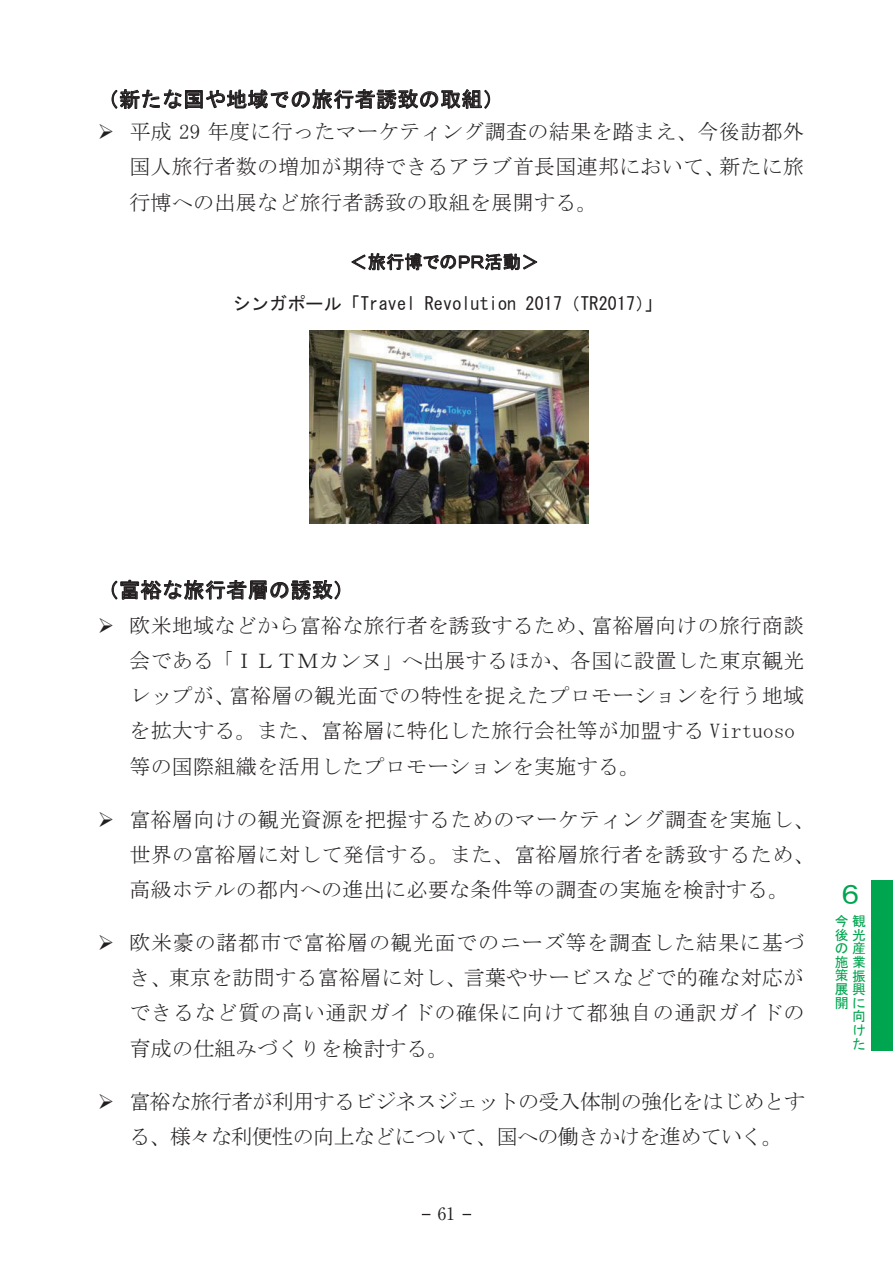
<style>
.page{position:relative;width:893px;height:1263px;background:#fff}
.page>*{position:absolute;margin:0;border:0;box-sizing:border-box;transform-origin:0 0}
.t1{font:27.6px "MS Gothic";color:#00a54f}
.t2{font:21px/35.2px "MS Mincho";letter-spacing:.015em;color:#231f20;text-align:justify}
.t3{font:21px/35.2px "MS Mincho";letter-spacing:-.025em;color:#231f20;text-align:center}
.t4{font:21px "MS Gothic";letter-spacing:.02em;color:#231f20}
.t5{font:18px "MS Gothic";letter-spacing:.01em;color:#231f20}
.t6{font:18px "MS P Gothic";letter-spacing:.02em;color:#231f20}
.t7{font:16.95px "Ryumin Pro";color:#231f20}
.t8{font:13.8px/13.6px "MS Gothic";color:#00a54f;text-align:right}
</style>
<div class="page">
<svg style="left:112px;top:89px;width:378px;height:20px"></svg>
<svg style="left:112px;top:580px;width:228px;height:20px"></svg>
<svg style="left:351px;top:253px;width:187px;height:18px"></svg>
<img style="left:309px;top:331px;width:279px;height:193px">
<div style="left:872px;top:880px;width:21px;height:170px;background:#00a54f"></div>
<p class="t4" style="left:98px;top:89px;width:408px">（新たな国や地域での旅行者誘致の取組）</p>
<p class="t2" style="left:129px;top:114px;width:676px;text-indent:-32px">➢ 平成 29 年度に行ったマーケティング調査の結果を踏まえ、今後訪都外国人旅行者数の増加が期待できるアラブ首長国連邦において、新たに旅行博への出展など旅行者誘致の取組を展開する。</p>
<p class="t6" style="left:349px;top:253px;width:191px">＜旅行博でのＰＲ活動＞</p>
<p class="t5" style="left:233px;top:294px;width:431px">シンガポール「Travel Revolution 2017（TR2017）」</p>
<p class="t4" style="left:98px;top:579px;width:258px">（富裕な旅行者層の誘致）</p>
<p class="t2" style="left:129px;top:607px;width:677px;text-align:left;text-indent:-32px">➢ 欧米地域などから富裕な旅行者を誘致するため、富裕層向けの旅行商談会である「ＩＬＴＭカンヌ」へ出展するほか、各国に設置した東京観光レップが、富裕層の観光面での特性を捉えたプロモーションを行う地域を拡大する。また、富裕層に特化した旅行会社等が加盟する Virtuoso等の国際組織を活用したプロモーションを実施する。</p>
<p class="t2" style="left:129px;top:801px;width:687px;text-indent:-32px">➢ 富裕層向けの観光資源を把握するためのマーケティング調査を実施し、世界の富裕層に対して発信する。また、富裕層旅行者を誘致するため、高級ホテルの都内への進出に必要な条件等の調査の実施を検討する。</p>
<p class="t2" style="left:129px;top:925px;width:677px;text-indent:-32px">➢ 欧米豪の諸都市で富裕層の観光面でのニーズ等を調査した結果に基づき、東京を訪問する富裕層に対し、言葉やサービスなどで的確な対応ができるなど質の高い通訳ガイドの確保に向けて都独自の通訳ガイドの育成の仕組みづくりを検討する。</p>
<p class="t3" style="left:98px;top:1083px;width:709px">➢ 富裕な旅行者が利用するビジネスジェットの受入体制の強化をはじめとする、様々な利便性の向上などについて、国への働きかけを進めていく。</p>
<p class="t7" style="left:438px;top:1200px;width:19px">61</p>
<h1 class="t1" style="left:837px;top:880px;width:23px">６</h1>
<p class="t8" style="left:835px;top:914px;width:32px">今観後光の産施業策振展興開に向<br>け<br>た</p>
</div>
